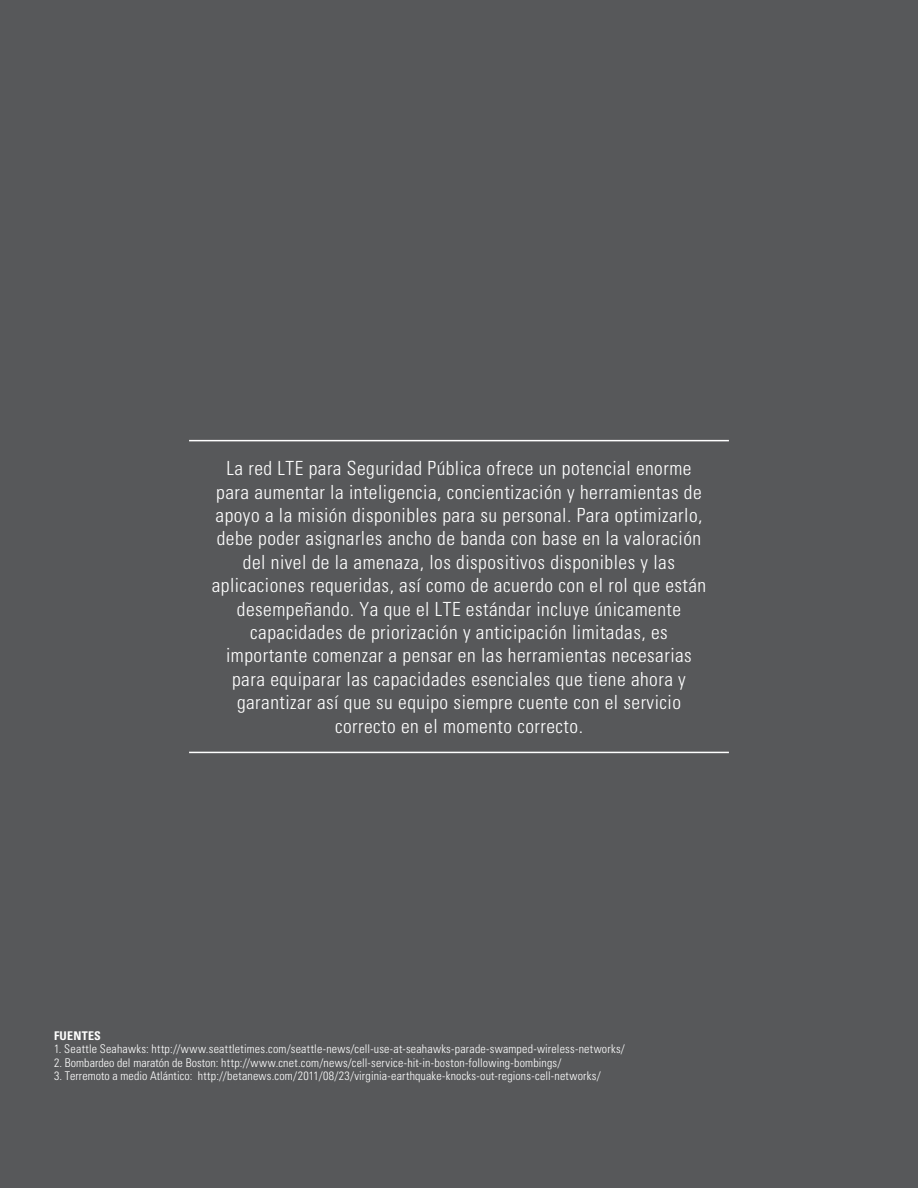
<style>
.page{position:relative;width:918px;height:1188px;background:#57585a}
.page>*{position:absolute;margin:0;border:0;box-sizing:border-box;transform-origin:0 0}
.t1{font:300 condensed 19.5px/23.4px "Univers";letter-spacing:.025em;color:#fff;text-align:center}
.t2{font:300 condensed 12px "Univers";letter-spacing:.015em;color:#fff}
.t3{font:700 condensed 12px "Univers";letter-spacing:.025em;color:#fff}
</style>
<div class="page">
<hr style="left:189px;top:440px;width:540px;height:1px;background:#fff">
<hr style="left:189px;top:752px;width:540px;height:1px;background:#fff">
<p class="t1" style="left:212px;top:457px;width:496px">La red LTE para Seguridad Pública ofrece un potencial enorme para aumentar la inteligencia, concientización y herramientas de apoyo a la misión disponibles para su personal. Para optimizarlo, debe poder asignarles ancho de banda con base en la valoración del nivel de la amenaza, los dispositivos disponibles y las aplicaciones requeridas, así como de acuerdo con el rol que están desempeñando. Ya que el LTE estándar incluye únicamente capacidades de priorización y anticipación limitadas, es importante comenzar a pensar en las herramientas necesarias para equiparar las capacidades esenciales que tiene ahora y garantizar así que su equipo siempre cuente con el servicio correcto en el momento correcto.</p>
<p class="t3" style="left:54px;top:1028px;width:48px">FUENTES</p>
<p class="t2" style="left:54px;top:1042px;width:572px">1. Seattle Seahawks: http://www.seattletimes.com/seattle-news/cell-use-at-seahawks-parade-swamped-wireless-networks/</p>
<p class="t2" style="left:54px;top:1055px;width:509px">2. Bombardeo del maratón de Boston: http://www.cnet.com/news/cell-service-hit-in-boston-following-bombings/</p>
<p class="t2" style="left:54px;top:1069px;width:548px">3. Terremoto a medio Atlántico: http://betanews.com/2011/08/23/virginia-earthquake-knocks-out-regions-cell-networks/</p>
</div>
